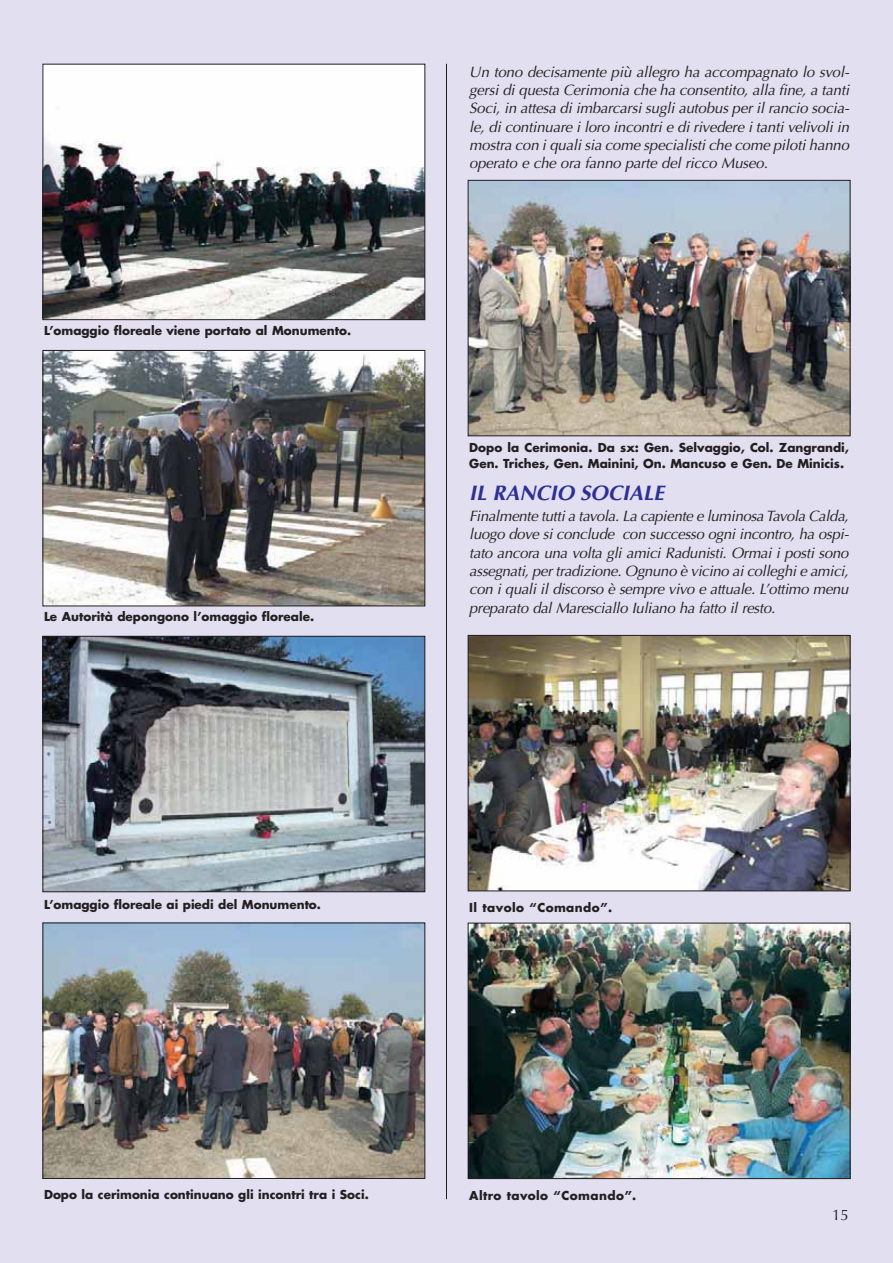
<style>
.page{position:relative;width:893px;height:1263px;background:#e1dff0}
.page>*{position:absolute;margin:0;border:0;box-sizing:border-box;transform-origin:0 0}
.t1{font:italic 700 21px "Optima";color:#2e3092}
.t2{font:italic 15px/18.3px "Optima";color:#231f20;text-align:justify}
.t3{font:15px "Optima";color:#231f20}
.t4{font:700 12px/15.6px "Futura";color:#231f20}
.t5{font:700 12px "Futura";letter-spacing:.035em;color:#231f20}
</style>
<div class="page">
<hr style="left:446px;top:64px;width:1px;height:1135px;background:#231f20">
<img style="left:45px;top:66px;width:378px;height:252px">
<div style="left:43px;top:64px;width:382px;height:256px;border:1px solid #231f20"></div>
<img style="left:45px;top:352px;width:378px;height:252px">
<div style="left:43px;top:350px;width:382px;height:256px;border:1px solid #231f20"></div>
<img style="left:45px;top:638px;width:378px;height:252px">
<div style="left:43px;top:636px;width:382px;height:256px;border:1px solid #231f20"></div>
<img style="left:45px;top:924px;width:378px;height:253px">
<div style="left:43px;top:922px;width:382px;height:257px;border:1px solid #231f20"></div>
<img style="left:470px;top:182px;width:378px;height:252px">
<div style="left:468px;top:180px;width:382px;height:256px;border:1px solid #231f20"></div>
<img style="left:470px;top:637px;width:378px;height:252px">
<div style="left:468px;top:635px;width:382px;height:256px;border:1px solid #231f20"></div>
<img style="left:470px;top:925px;width:378px;height:252px">
<div style="left:468px;top:923px;width:382px;height:256px;border:1px solid #231f20"></div>
<p class="t4" style="left:44px;top:324px;width:309px">L’omaggio floreale viene portato al Monumento.</p>
<p class="t4" style="left:44px;top:609px;width:272px">Le Autorità depongono l’omaggio floreale.</p>
<p class="t4" style="left:44px;top:897px;width:279px">L’omaggio floreale ai piedi del Monumento.</p>
<p class="t2" style="left:469px;top:64px;width:384px">Un tono decisamente più allegro ha accompagnato lo svol&shy;gersidiquesta Cerimonia che ha consentito,alla fine,a tanti Soci,in attesa diimbarcarsisugliautobusperilrancio socia&shy;le,dicontinuare iloro incontrie dirivedere itantivelivoliin mostra con iqualisia come specialistiche come pilotihanno operato e che ora fanno parte del ricco Museo.</p>
<p class="t4" style="left:469px;top:441px;width:381px">Dopo la Cerimonia. Da sx: Gen. Selvaggio, Col. Zangrandi,<br>Gen. Triches, Gen. Mainini, On. Mancuso e Gen. De Minicis.</p>
<h1 class="t1" style="left:469px;top:484px;width:201px">IL RANCIO SOCIALE</h1>
<p class="t2" style="left:469px;top:508px;width:384px">Finalmente tuttia tavola.La capiente e luminosa Tavola Calda, luogo dove siconclude con successo ogniincontro,ha ospi&shy;tato ancora una volta gli amici Radunisti. Ormai i posti sono assegnati,pertradizione.Ognuno è vicino aicolleghie amici, con i quali il discorso è sempre vivo e attuale. L’ottimo menu preparato dal Maresciallo Iuliano ha fatto il resto.</p>
<p class="t5" style="left:469px;top:902px;width:144px">Il tavolo “Comando”.</p>
<p class="t4" style="left:44px;top:1188px;width:326px">Dopo la cerimonia continuano gli incontri tra i Soci.</p>
<p class="t5" style="left:469px;top:1189px;width:169px">Altro tavolo “Comando”.</p>
<p class="t3" style="left:832px;top:1209px;width:18px">15</p>
</div>
